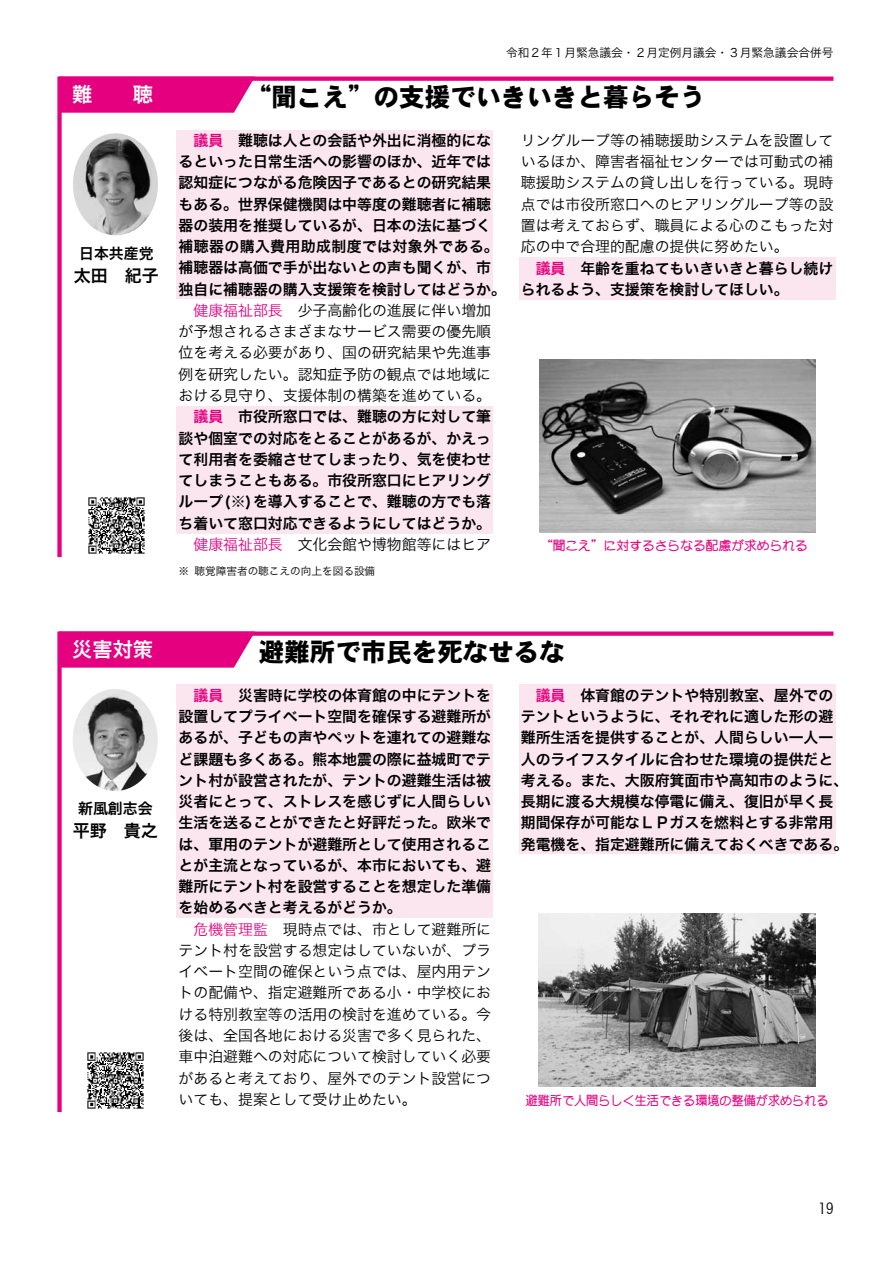
<style>
.page{position:relative;width:893px;height:1263px;background:#fff}
.page>*{position:absolute;margin:0;border:0;box-sizing:border-box;transform-origin:0 0}
.t1{font:25.5px "DFHS Gothic W9 WIN RKSJ H";color:#000}
.t2{font:20.25px "Hiragino Kaku W6 90 ms RKSJ H";color:#fff}
.t3{font:16.95px "Hiragino Kaku W6 90 ms RKSJ H";color:#000}
.t4{font:14.85px/21.3px "Hiragino Kaku W6 90 ms RKSJ H";color:#000}
.t5{font:14.85px/21.3px "Hiragino Kaku W3 90 ms RKSJ H";color:#000;text-align:justify}
.t6{font:12.75px "DF Maru Gothic Bd WIN RKSJ H";color:#e4007f;scale:.95 1}
.t7{font:12.75px "DF Maru Gothic Bd WIN RKSJ H";color:#e4007f}
.t8{font:11.7px "Hiragino Kaku W3 90 ms RKSJ H";color:#000}
.t9{font:10.65px "Hiragino Kaku W3 90 ms RKSJ H";color:#000}
.s1{color:#e4007f}
</style>
<div class="page">
<div style="left:176px;top:406px;width:317px;height:127px;background:#fbe6ef"></div>
<div style="left:176px;top:684px;width:317px;height:233px;background:#fbe6ef"></div>
<div style="left:519px;top:684px;width:317px;height:170px;background:#fbe6ef"></div>
<div style="left:519px;top:257px;width:317px;height:43px;background:#fbe6ef"></div>
<div style="left:176px;top:130px;width:317px;height:169px;background:#fbe6ef"></div>
<div style="left:57px;top:77px;width:5px;height:480px;background:#e4007f"></div>
<img style="left:73px;top:689px;width:85px;height:102px">
<div style="left:60px;top:631px;width:773px;height:5px;background:#e4007f"></div>
<svg style="left:62px;top:631px;width:193px;height:37px"></svg>
<div style="left:57px;top:631px;width:5px;height:481px;background:#e4007f"></div>
<svg style="left:255px;top:77px;width:578px;height:4px;background:#e50c85"></svg>
<svg style="left:61px;top:77px;width:194px;height:36px;background:#e50f86"></svg>
<img style="left:73px;top:133px;width:85px;height:102px">
<img style="left:539px;top:359px;width:276px;height:174px">
<img style="left:539px;top:913px;width:276px;height:174px">
<img style="left:88px;top:497px;width:57px;height:57px">
<img style="left:87px;top:1052px;width:57px;height:57px">
<p class="t8" style="left:506px;top:47px;width:329px">令和２年１月緊急議会・２月定例月議会・３月緊急議会合併号</p>
<h2 class="t2" style="left:72px;top:84px;width:82px">難　　聴</h2>
<h1 class="t1" style="left:246px;top:84px;width:461px">“聞こえ”の支援でいきいきと暮らそう</h1>
<p class="t4" style="left:79px;top:243px;width:76px">日本共産党</p>
<p class="t3" style="left:74px;top:267px;width:87px">太田　紀子</p>
<p class="t4" style="left:179px;top:130px;width:329px;text-indent:15px"><span class="s1">議員</span>　難聴は人との会話や外出に消極的になるといった日常生活への影響のほか、近年では認知症につながる危険因子であるとの研究結果もある。世界保健機関は中等度の難聴者に補聴器の装用を推奨しているが、日本の法に基づく補聴器の購入費用助成制度では対象外である。補聴器は高価で手が出ないとの声も聞くが、市独自に補聴器の購入支援策を検討してはどうか。</p>
<p class="t5" style="left:179px;top:300px;width:314px;text-indent:15px"><span class="s1">健康福祉部長</span>　少子高齢化の進展に伴い増加が予想されるさまざまなサービス需要の優先順位を考える必要があり、国の研究結果や先進事例を研究したい。認知症予防の観点では地域における見守り、支援体制の構築を進めている。</p>
<p class="t4" style="left:179px;top:407px;width:314px;text-align:justify;text-indent:15px"><span class="s1">議員</span>　市役所窓口では、難聴の方に対して筆談や個室での対応をとることがあるが、かえって利用者を委縮させてしまったり、気を使わせてしまうこともある。市役所窓口にヒアリングループ(※)を導入することで、難聴の方でも落ち着いて窓口対応できるようにしてはどうか。</p>
<p class="t5" style="left:193px;top:534px;width:299px"><span class="s1">健康福祉部長</span>　文化会館や博物館等にはヒア</p>
<p class="t9" style="left:179px;top:565px;width:198px">※ 聴覚障害者の聴こえの向上を図る設備</p>
<p class="t5" style="left:521px;top:130px;width:314px">リングループ等の補聴援助システムを設置しているほか、障害者福祉センターでは可動式の補聴援助システムの貸し出しを行っている。現時点では市役所窓口へのヒアリングループ等の設置は考えておらず、職員による心のこもった対応の中で合理的配慮の提供に努めたい。</p>
<p class="t4" style="left:521px;top:258px;width:314px;text-indent:15px"><span class="s1">議員</span>　年齢を重ねてもいきいきと暮らし続けられるよう、支援策を検討してほしい。</p>
<p class="t7" style="left:540px;top:539px;width:269px">“聞こえ”に対するさらなる配慮が求められる</p>
<h2 class="t2" style="left:72px;top:639px;width:82px">災害対策</h2>
<p class="t4" style="left:78px;top:798px;width:76px">新風創志会</p>
<p class="t3" style="left:73px;top:822px;width:87px">平野　貴之</p>
<h1 class="t1" style="left:259px;top:639px;width:308px">避難所で市民を死なせるな</h1>
<p class="t4" style="left:179px;top:685px;width:314px;text-align:justify;text-indent:15px"><span class="s1">議員</span>　災害時に学校の体育館の中にテントを設置してプライベート空間を確保する避難所があるが、子どもの声やペットを連れての避難など課題も多くある。熊本地震の際に益城町でテント村が設営されたが、テントの避難生活は被災者にとって、ストレスを感じずに人間らしい生活を送ることができたと好評だった。欧米では、軍用のテントが避難所として使用されることが主流となっているが、本市においても、避難所にテント村を設営することを想定した準備を始めるべきと考えるがどうか。</p>
<p class="t5" style="left:179px;top:919px;width:314px;text-indent:15px"><span class="s1">危機管理監</span>　現時点では、市として避難所にテント村を設営する想定はしていないが、プライベート空間の確保という点では、屋内用テントの配備や、指定避難所である小・中学校における特別教室等の活用の検討を進めている。今後は、全国各地における災害で多く見られた、車中泊避難への対応について検討していく必要があると考えており、屋外でのテント設営についても、提案として受け止めたい。</p>
<p class="t4" style="left:521px;top:685px;width:329px;text-indent:15px"><span class="s1">議員</span>　体育館のテントや特別教室、屋外でのテントというように、それぞれに適した形の避難所生活を提供することが、人間らしい一人一人のライフスタイルに合わせた環境の提供だと考える。また、大阪府箕面市や高知市のように、長期に渡る大規模な停電に備え、復旧が早く長期間保存が可能なＬＰガスを燃料とする非常用発電機を、指定避難所に備えておくべきである。</p>
<p class="t6" style="left:526px;top:1094px;width:320px">避難所で人間らしく生活できる環境の整備が求められる</p>
<p class="t5" style="left:819px;top:1199px;width:16px">19</p>
</div>
